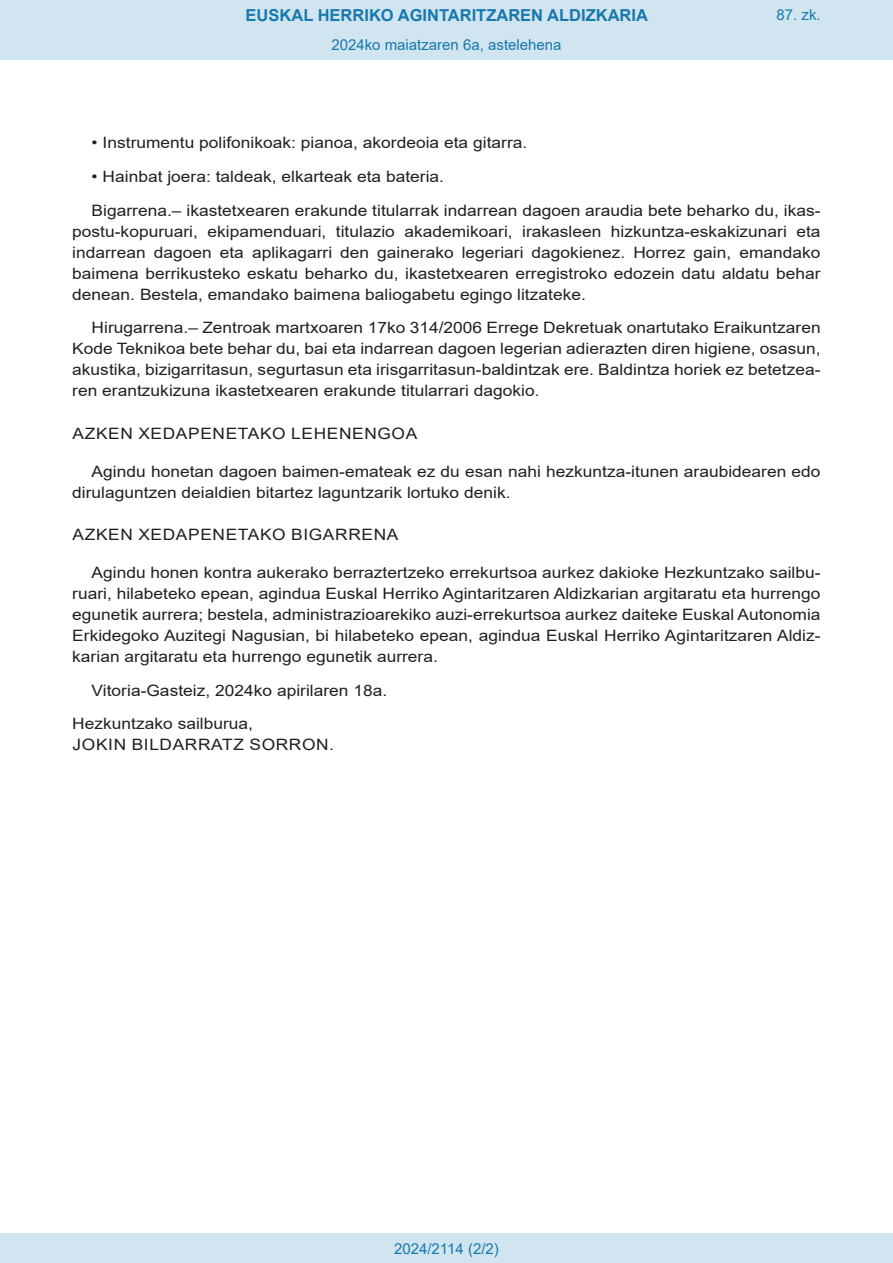
<style>
.page{position:relative;width:893px;height:1263px;background:#fff}
.page>*{position:absolute;margin:0;border:0;box-sizing:border-box;transform-origin:0 0}
.t1{font:700 16.5px "Arial";color:#1879ad}
.BOPVDetalle{font:15.6px/21px "Arial";color:#231f20;text-align:justify;scale:1.11 1}
.BOPVDisposicion{font:15.6px "Arial";letter-spacing:.035em;color:#231f20;scale:1.11 1}
.BOPVFirmaLugFec{font:15.6px "Arial";color:#231f20;scale:1.11 1}
.BOPVFirmaNombre{font:15.6px "Arial";letter-spacing:.035em;color:#231f20;scale:1.11 1}
.BOPVFirmaPuesto{font:15.6px "Arial";color:#231f20;scale:1.11 1}
.Paginacion_Centro{font:15px "Arial";color:#1879ad}
</style>
<div class="page">
<div style="left:0;top:0;width:893px;height:60px;background:#d0e5f0"></div>
<div style="left:0;top:1233px;width:893px;height:30px;background:#d0e5f0"></div>
<p class="t1" style="left:246px;top:3px;width:404px">EUSKAL HERRIKO AGINTARITZAREN ALDIZKARIA</p>
<p class="Paginacion_Centro" style="left:331px;top:35px;width:232px">2024ko maiatzaren 6a, astelehena</p>
<p class="Paginacion_Centro" style="left:776px;top:5px;width:46px">87. zk.</p>
<p class="BOPVDetalle" style="left:92px;top:132px;width:394px">• Instrumentu polifonikoak: pianoa, akordeoia eta gitarra.</p>
<p class="BOPVDetalle" style="left:92px;top:166px;width:319px">• Hainbat joera: taldeak, elkarteak eta bateria.</p>
<p class="BOPVDetalle" style="left:72px;top:200px;width:676px;text-indent:19px">Bigarrena.– ikastetxearen erakunde titularrak indarrean dagoen araudia bete beharko du, ikas&shy;postu-kopuruari, ekipamenduari, titulazio akademikoari, irakasleen hizkuntza-eskakizunari eta indarrean dagoen eta aplikagarri den gainerako legeriari dagokienez. Horrez gain, emandako baimena berrikusteko eskatu beharko du, ikastetxearen erregistroko edozein datu aldatu behar denean. Bestela, emandako baimena baliogabetu egingo litzateke.</p>
<p class="BOPVDetalle" style="left:72px;top:317px;width:676px;text-indent:19px">Hirugarrena.– Zentroak martxoaren 17ko 314/2006 Errege Dekretuak onartutako Eraikuntzaren Kode Teknikoa bete behar du, bai eta indarrean dagoen legerian adierazten diren higiene, osasun, akustika, bizigarritasun, segurtasun eta irisgarritasun-baldintzak ere. Baldintza horiek ez betetzea&shy;ren erantzukizuna ikastetxearen erakunde titularrari dagokio.</p>
<p class="BOPVDisposicion" style="left:73px;top:422px;width:312px">AZKEN XEDAPENETAKO LEHENENGOA</p>
<p class="BOPVDetalle" style="left:72px;top:461px;width:676px;text-indent:19px">Agindu honetan dagoen baimen-emateak ez du esan nahi hezkuntza-itunen araubidearen edo dirulaguntzen deialdien bitartez laguntzarik lortuko denik.</p>
<p class="BOPVDisposicion" style="left:73px;top:524px;width:295px">AZKEN XEDAPENETAKO BIGARRENA</p>
<p class="BOPVDetalle" style="left:72px;top:562px;width:676px;text-indent:19px">Agindu honen kontra aukerako berraztertzeko errekurtsoa aurkez dakioke Hezkuntzako sailbu&shy;ruari, hilabeteko epean, agindua Euskal Herriko Agintaritzaren Aldizkarian argitaratu eta hurrengo egunetik aurrera; bestela, administrazioarekiko auzi-errekurtsoa aurkez daiteke Euskal Autonomia Erkidegoko Auzitegi Nagusian, bi hilabeteko epean, agindua Euskal Herriko Agintaritzaren Aldiz&shy;karian argitaratu eta hurrengo egunetik aurrera.</p>
<p class="BOPVFirmaLugFec" style="left:92px;top:679px;width:268px">Vitoria-Gasteiz, 2024ko apirilaren 18a.</p>
<p class="BOPVFirmaPuesto" style="left:72px;top:713px;width:164px">Hezkuntzako sailburua,</p>
<p class="BOPVFirmaNombre" style="left:73px;top:734px;width:237px">JOKIN BILDARRATZ SORRON.</p>
<p class="Paginacion_Centro" style="left:394px;top:1238px;width:106px">2024/2114 (2/2)</p>
</div>
